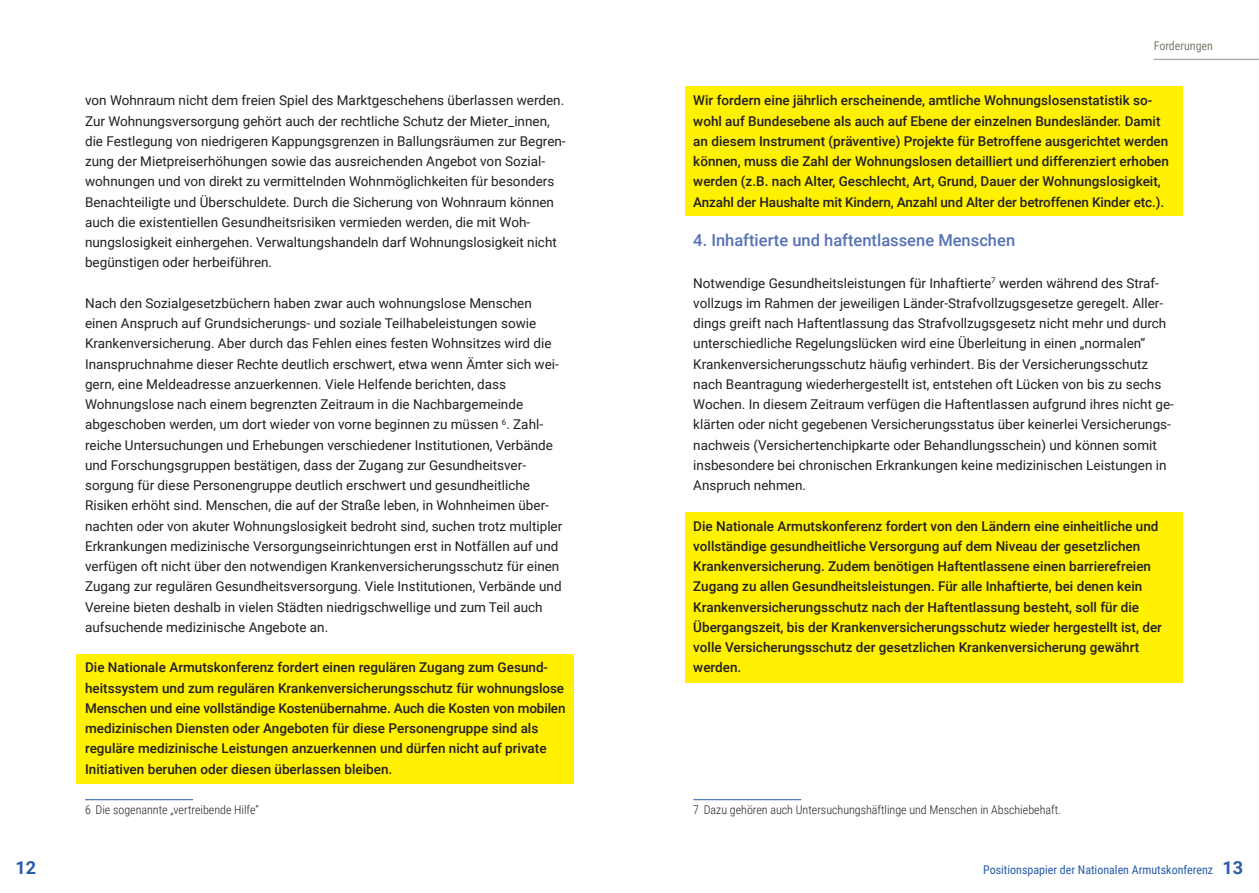
<style>
.page{position:relative;width:1259px;height:893px;background:#fff}
.page>*{position:absolute;margin:0;border:0;box-sizing:border-box;transform-origin:0 0}
.t1{font:700 18px "Roboto";color:#275caa}
.t2{font:500 16.5px "Roboto";color:#5671b7}
.t3{font:13.5px/20.2px "Roboto";color:#231f20}
.t4{font:500 13.5px/20.2px "Roboto";color:#231f20}
.t5{font:300 12px "Roboto Condensed";color:#231f20}
.t6{font:12px "Roboto Condensed";color:#275caa}
.t7{font:12px "Roboto Condensed";color:#817b70}
.s1{font-family:"Roboto";font-weight:700;font-size:18px}
</style>
<div class="page">
<div style="left:685px;top:87px;width:497px;height:129px;background:#fff101"></div>
<hr style="left:693px;top:799px;width:108px;height:1px;background:#275caa">
<div style="left:685px;top:512px;width:497px;height:170px;background:#fff101"></div>
<div style="left:77px;top:654px;width:497px;height:129px;background:#fff101"></div>
<hr style="left:85px;top:799px;width:108px;height:1px;background:#275caa">
<hr style="left:1153px;top:59px;width:106px;height:1px;background:#989489">
<p class="t3" style="left:85px;top:90px;width:482px">von Wohnraum nicht dem freien Spiel des Marktgeschehens überlassen werden.<br>Zur Wohnungsversorgung gehört auch der rechtliche Schutz der Mieter_innen, die Festlegung von niedrigeren Kappungsgrenzen in Ballungsräumen zur Begren&shy;zung der Mietpreiserhöhungen sowie das ausreichenden Angebot von Sozial&shy;wohnungen und von direkt zu vermittelnden Wohnmöglichkeiten für besonders Benachteiligte und Überschuldete. Durch die Sicherung von Wohnraum können auch die existentiellen Gesundheitsrisiken vermieden werden, die mit Woh&shy;nungslosigkeit einhergehen. Verwaltungshandeln darf Wohnungslosigkeit nicht begünstigen oder herbeiführen.</p>
<p class="t3" style="left:85px;top:292px;width:479px">Nach den Sozialgesetzbüchern haben zwar auch wohnungslose Menschen einen Anspruch auf Grundsicherungs- und soziale Teilhabeleistungen sowie Krankenversicherung. Aber durch das Fehlen eines festen Wohnsitzes wird die Inanspruchnahme dieser Rechte deutlich erschwert, etwa wenn Ämter sich wei&shy;gern, eine Meldeadresse anzuerkennen. Viele Helfende berichten, dass Wohnungslose nach einem begrenzten Zeitraum in die Nachbargemeinde abgeschoben werden, um dort wieder von vorne beginnen zu müssen <sup>6</sup>. Zahl&shy;reiche Untersuchungen und Erhebungen verschiedener Institutionen, Verbände und Forschungsgruppen bestätigen, dass der Zugang zur Gesundheitsver&shy;sorgung für diese Personengruppe deutlich erschwert und gesundheitliche Risiken erhöht sind. Menschen, die auf der Straße leben, in Wohnheimen über&shy;nachten oder von akuter Wohnungslosigkeit bedroht sind, suchen trotz multipler Erkrankungen medizinische Versorgungseinrichtungen erst in Notfällen auf und verfügen oft nicht über den notwendigen Krankenversicherungsschutz für einen Zugang zur regulären Gesundheitsversorgung. Viele Institutionen, Verbände und Vereine bieten deshalb in vielen Städten niedrigschwellige und zum Teil auch aufsuchende medizinische Angebote an.</p>
<p class="t4" style="left:85px;top:657px;width:482px">Die Nationale Armutskonferenz fordert einen regulären Zugang zum Gesund&shy;heitssystem und zum regulären Krankenversicherungsschutz für wohnungslose Menschen und eine vollständige Kostenübernahme. Auch die Kosten von mobilen medizinischen Diensten oder Angeboten für diese Personengruppe sind als reguläre medizinische Leistungen anzuerkennen und dürfen nicht auf private Initiativen beruhen oder diesen überlassen bleiben.</p>
<p class="t5" style="left:85px;top:801px;width:175px">6 Die sogenannte „vertreibende Hilfe“</p>
<p class="t7" style="left:1153px;top:38px;width:61px">Forderungen</p>
<p class="t4" style="left:693px;top:90px;width:477px">Wir fordern eine jährlich erscheinende, amtliche Wohnungslosenstatistik so&shy;wohl auf Bundesebene als auch auf Ebene der einzelnen Bundesländer. Damit an diesem Instrument (präventive) Projekte für Betroffene ausgerichtet werden können, muss die Zahl der Wohnungslosen detailliert und differenziert erhoben werden (z.B. nach Alter, Geschlecht, Art, Grund, Dauer der Wohnungslosigkeit, Anzahl der Haushalte mit Kindern, Anzahl und Alter der betroffenen Kinder etc.).</p>
<p class="t2" style="left:693px;top:229px;width:323px">4. Inhaftierte und haftentlassene Menschen</p>
<p class="t3" style="left:693px;top:272px;width:482px">Notwendige Gesundheitsleistungen für Inhaftierte<sup>7</sup> werden während des Straf&shy;vollzugs im Rahmen der jeweiligen Länder-Strafvollzugsgesetze geregelt. Aller&shy;dings greift nach Haftentlassung das Strafvollzugsgesetz nicht mehr und durch unterschiedliche Regelungslücken wird eine Überleitung in einen „normalen“ Krankenversicherungsschutz häufig verhindert. Bis der Versicherungsschutz nach Beantragung wiederhergestellt ist, entstehen oft Lücken von bis zu sechs Wochen. In diesem Zeitraum verfügen die Haftentlassen aufgrund ihres nicht ge&shy;klärten oder nicht gegebenen Versicherungsstatus über keinerlei Versicherungs&shy;nachweis (Versichertenchipkarte oder Behandlungsschein) und können somit insbesondere bei chronischen Erkrankungen keine medizinischen Leistungen in Anspruch nehmen.</p>
<p class="t4" style="left:693px;top:515px;width:470px">Die Nationale Armutskonferenz fordert von den Ländern eine einheitliche und vollständige gesundheitliche Versorgung auf dem Niveau der gesetzlichen Krankenversicherung. Zudem benötigen Haftentlassene einen barrierefreien Zugang zu allen Gesundheitsleistungen. Für alle Inhaftierte, bei denen kein Krankenversicherungsschutz nach der Haftentlassung besteht, soll für die Übergangszeit, bis der Krankenversicherungsschutz wieder hergestellt ist, der volle Versicherungsschutz der gesetzlichen Krankenversicherung gewährt werden.</p>
<p class="t5" style="left:693px;top:801px;width:369px">7 Dazu gehören auch Untersuchungshäftlinge und Menschen in Abschiebehaft.</p>
<h1 class="t1" style="left:16px;top:855px;width:22px">12</h1>
<p class="t6" style="left:983px;top:861px;width:261px">Positionspapier der Nationalen Armutskonferenz <span class="s1">13</span></p>
</div>
